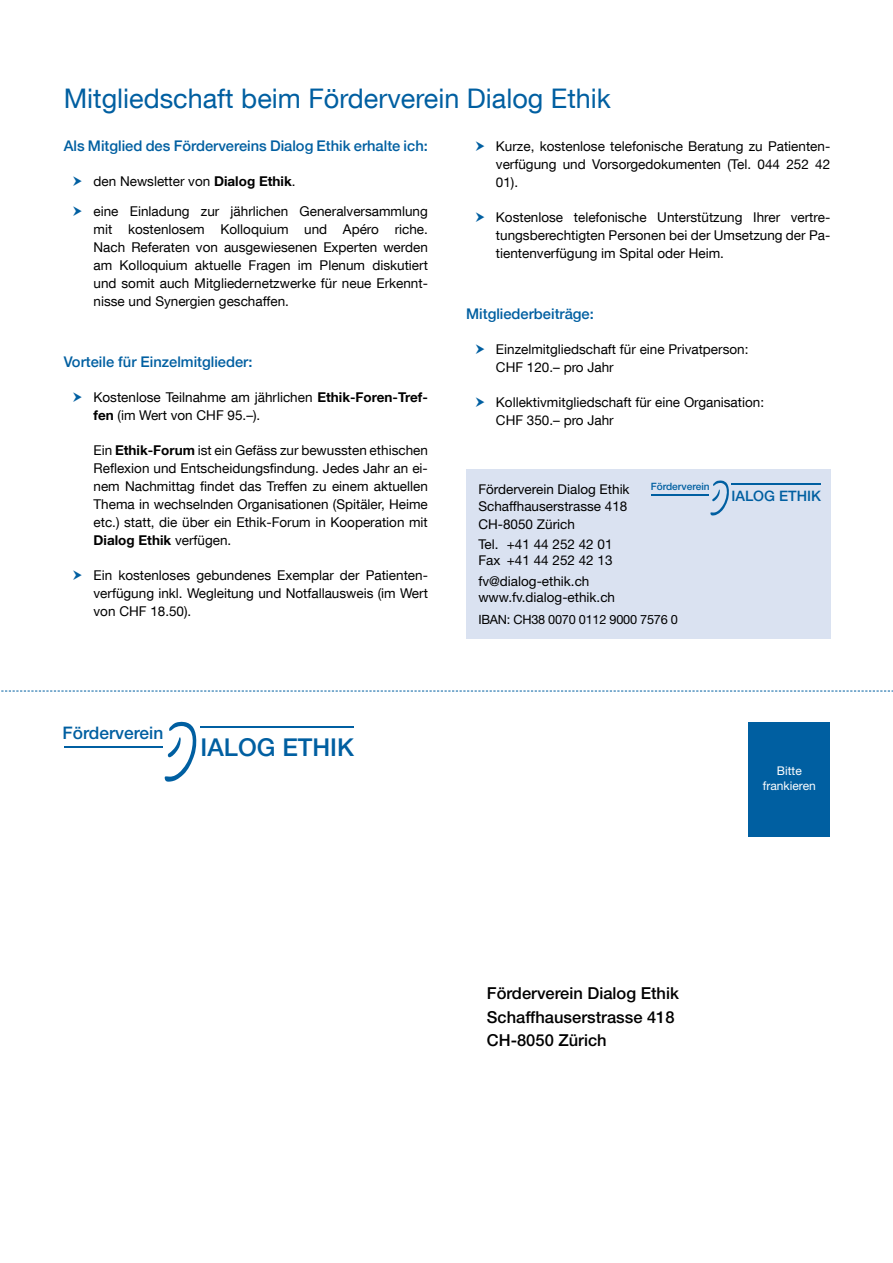
<style>
.page{position:relative;width:893px;height:1263px;background:#fff}
.page>*{position:absolute;margin:0;border:0;box-sizing:border-box;transform-origin:0 0}
.t1{font:27px "Helvetica Neue LT Com";color:#005fa1}
.t2{font:500 24.6px "Helvetica Neue LT Std";color:#005fa1}
.t3{font:500 17.25px "Helvetica Neue LT Std";color:#005fa1}
.t4{font:500 16.5px/23.5px "Helvetica Neue LT Std";color:#000}
.t5{font:500 14.7px "Helvetica Neue";color:#005fa1}
.t6{font:500 14.4px "Helvetica Neue LT Std";color:#005fa1}
.t7{font:13.5px/18px "Helvetica Neue LT Com";color:#000;text-align:justify}
.t8{font:13.5px/20.4px "Helvetica Neue LT Std";color:#000}
.t9{font:12.75px "Helvetica Neue LT Std";letter-spacing:-.02em;color:#000}
.t10{font:12px/15px "Helvetica Neue LT Std";color:#fff;text-align:center}
.t11{font:500 10.05px "Helvetica Neue LT Std";color:#005fa1}
.s1{font-weight:700}
</style>
<div class="page">
<div style="left:748px;top:722px;width:82px;height:114px;background:#005fa1"></div>
<svg style="left:1px;top:691px;width:892px;height:1px"></svg>
<hr style="left:201px;top:726px;width:153px;height:2px;background:#005fa1">
<hr style="left:64px;top:746px;width:99px;height:2px;background:#005fa1">
<svg style="left:165px;top:722px;width:32px;height:60px"></svg>
<div style="left:466px;top:470px;width:364px;height:169px;background:#dae2f1"></div>
<hr style="left:731px;top:483px;width:90px;height:1px;background:#005fa1">
<hr style="left:651px;top:495px;width:58px;height:1px;background:#005fa1">
<svg style="left:710px;top:480px;width:19px;height:35px"></svg>
<h1 class="t1" style="left:64px;top:81px;width:549px">Mitgliedschaft beim Förderverein Dialog Ethik</h1>
<p class="t5" style="left:64px;top:134px;width:366px">Als Mitglied des Fördervereins Dialog Ethik erhalte ich:</p>
<p class="t7" style="left:94px;top:172px;width:203px">den Newsletter von <span class="s1">Dialog Ethik</span>.</p>
<p class="t7" style="left:94px;top:202px;width:336px">eine Einladung zur jährlichen Generalversammlung mit kostenlosem Kolloquium und Apéro riche.<br>Nach Referaten von ausgewiesenen Experten werden am Kolloquium aktuelle Fragen im Plenum diskutiert und somit auch Mitgliedernetzwerke für neue Erkennt&shy;nisse und Synergien geschaffen.</p>
<p class="t7" style="left:496px;top:137px;width:336px">Kurze, kostenlose telefonische Beratung zu Patienten&shy;verfügung und Vorsorgedokumenten (Tel. 044 252 42<br>01).</p>
<p class="t7" style="left:496px;top:208px;width:336px">Kostenlose telefonische Unterstützung Ihrer vertre&shy;tungsberechtigten Personen bei der Umsetzung der Pa&shy;tientenverfügung im Spital oder Heim.</p>
<p class="t5" style="left:466px;top:301px;width:129px">Mitgliederbeiträge:</p>
<p class="t7" style="left:496px;top:339px;width:254px">Einzelmitgliedschaft für eine Privatperson:<br>CHF 120.– pro Jahr</p>
<p class="t7" style="left:496px;top:392px;width:270px">Kollektivmitgliedschaft für eine Organisation:<br>CHF 350.– pro Jahr</p>
<p class="t5" style="left:64px;top:350px;width:190px">Vorteile für Einzelmitglieder:</p>
<p class="t7" style="left:94px;top:388px;width:336px">Kostenlose Teilnahme am jährlichen <span class="s1">Ethik-Foren-Tref&shy;fen</span> (im Wert von CHF 95.–).</p>
<p class="t7" style="left:94px;top:441px;width:336px">Ein <span class="s1">Ethik-Forum</span> ist ein Gefäss zur bewussten ethischen Reflexion und Entscheidungsfindung. Jedes Jahr an ei&shy;nem Nachmittag findet das Treffen zu einem aktuellen Thema in wechselnden Organisationen (Spitäler, Heime etc.) statt, die über ein Ethik-Forum in Kooperation mit <span class="s1">Dialog Ethik</span> verfügen.</p>
<p class="t7" style="left:94px;top:566px;width:336px">Ein kostenloses gebundenes Exemplar der Patienten&shy;verfügung inkl. Wegleitung und Notfallausweis (im Wert von CHF 18.50).</p>
<p class="t11" style="left:651px;top:481px;width:60px">Förderverein</p>
<p class="t8" style="left:478px;top:481px;width:153px;line-height:16.2px">Förderverein Dialog Ethik<br>Schaffhauserstrasse 418</p>
<p class="t8" style="left:478px;top:513px;width:136px">CH-8050 Zürich<br>Tel. +41 44 252 42 01</p>
<p class="t8" style="left:478px;top:550px;width:136px">Fax +41 44 252 42 13 fv@dialog-ethik.ch</p>
<p class="t8" style="left:478px;top:587px;width:138px">www.fv.dialog-ethik.ch</p>
<p class="t9" style="left:478px;top:612px;width:201px">IBAN: CH38 0070 0112 9000 7576 0</p>
<p class="t6" style="left:731px;top:487px;width:91px">IALOG ETHIK</p>
<p class="t3" style="left:63px;top:722px;width:102px">Förderverein</p>
<h2 class="t2" style="left:201px;top:733px;width:155px">IALOG ETHIK</h2>
<p class="t4" style="left:487px;top:981px;width:193px">Förderverein Dialog Ethik<br>Schaffhauserstrasse 418<br>CH-8050 Zürich</p>
<p class="t10" style="left:763px;top:763px;width:54px">Bitte frankieren</p>
</div>
